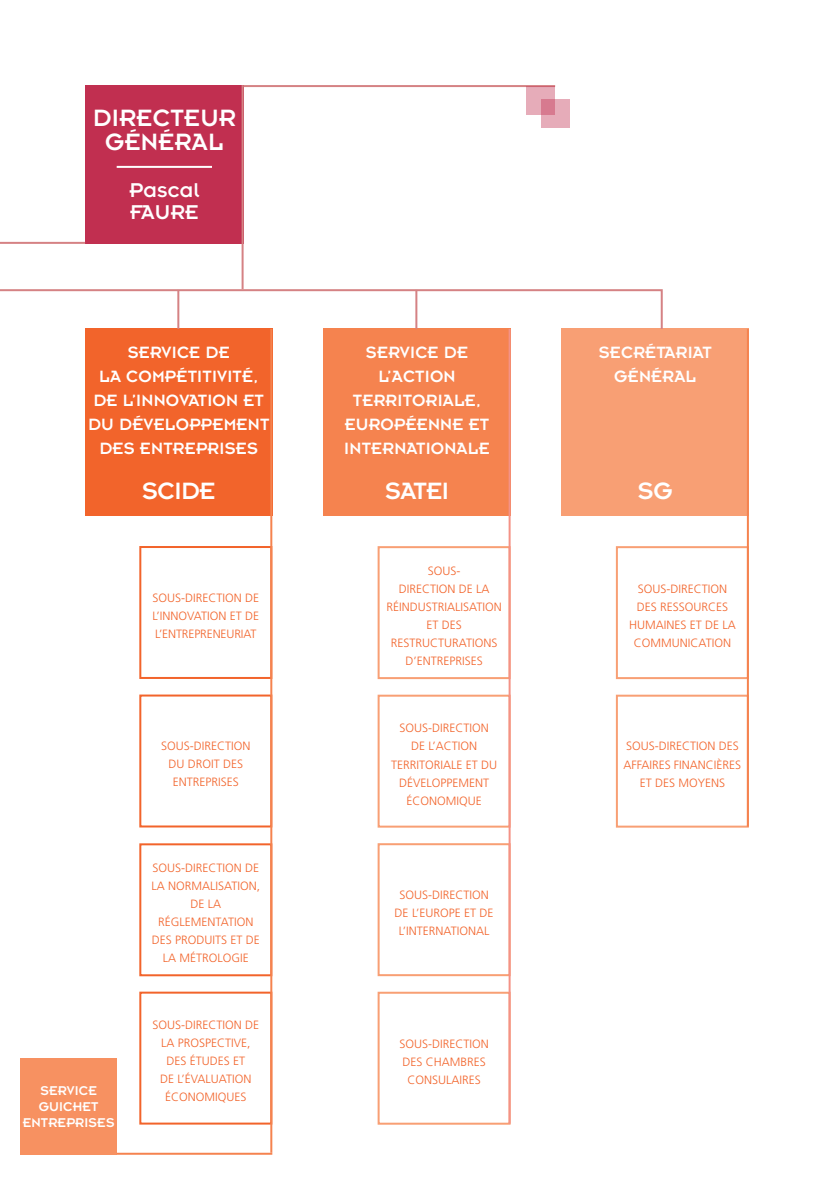
<style>
.page{position:relative;width:834px;height:1191px;background:#fff}
.page>*{position:absolute;margin:0;border:0;box-sizing:border-box;transform-origin:0 0}
.titre2{font:26px/24px "Insignia LT Std";letter-spacing:.01em;color:#fff;text-align:center}
.titre2-2{font:22px "Insignia LT Std";letter-spacing:.01em;color:#fff}
.titre2-3{font:18px/24px "Insignia LT Std";letter-spacing:.01em;color:#fff;text-align:center}
.titre2-4{font:14px/16px "Insignia LT Std";letter-spacing:.01em;color:#fff;text-align:center}
.t1{font:300 12px/18px "Frutiger LT Std";color:#f2642b;text-align:center}
</style>
<div class="page">
<div style="left:615px;top:546px;width:133px;height:133px;border:2px solid #f89f74"></div>
<div style="left:615px;top:694px;width:133px;height:133px;border:2px solid #f89f74"></div>
<div style="left:377px;top:546px;width:133px;height:133px;border:2px solid #f89f74"></div>
<div style="left:377px;top:843px;width:133px;height:133px;border:2px solid #f89f74"></div>
<div style="left:377px;top:694px;width:133px;height:133px;border:2px solid #f89f74"></div>
<div style="left:377px;top:991px;width:133px;height:133px;border:2px solid #f89f74"></div>
<div style="left:139px;top:546px;width:133px;height:133px;border:2px solid #f2642b"></div>
<div style="left:139px;top:843px;width:133px;height:133px;border:2px solid #f2642b"></div>
<div style="left:139px;top:694px;width:133px;height:133px;border:2px solid #f2642b"></div>
<div style="left:139px;top:991px;width:133px;height:133px;border:2px solid #f2642b"></div>
<div style="left:85px;top:329px;width:187px;height:187px;background:#f2642b"></div>
<div style="left:85px;top:85px;width:158px;height:159px;background:#c12f50"></div>
<hr style="left:117px;top:166px;width:95px;height:2px;background:#fff">
<div style="left:561px;top:329px;width:187px;height:187px;background:#f89f74"></div>
<div style="left:323px;top:329px;width:187px;height:187px;background:#f5834f"></div>
<svg style="left:0;top:289px;width:662px;height:41px"></svg>
<hr style="left:241px;top:85px;width:2px;height:204px;background:#d58284">
<hr style="left:177px;top:290px;width:2px;height:39px;background:#d58284">
<hr style="left:243px;top:85px;width:312px;height:2px;background:#d58284">
<hr style="left:415px;top:290px;width:2px;height:39px;background:#d58284">
<hr style="left:746px;top:329px;width:2px;height:497px;background:#f5834f">
<hr style="left:508px;top:329px;width:2px;height:794px;background:#f49286">
<hr style="left:270px;top:329px;width:2px;height:823px;background:#f5834f">
<div style="left:540px;top:99px;width:29px;height:29px;background:#e6acb9"></div>
<svg style="left:526px;top:86px;width:29px;height:29px"></svg>
<hr style="left:0;top:242px;width:85px;height:2px;background:#d58284">
<div style="left:20px;top:1058px;width:97px;height:96px;background:#f79161"></div>
<hr style="left:117px;top:1152px;width:155px;height:2px;background:#f5834f">
<p class="titre2" style="left:93px;top:106px;width:144px">DIRECTEUR<br>GÉNÉRAL</p>
<p class="titre2-2" style="left:129px;top:179px;width:71px">Pascal</p>
<p class="titre2-2" style="left:130px;top:201px;width:70px">FAURE</p>
<p class="titre2-3" style="left:88px;top:340px;width:183px">SERVICE DE<br>LA COMPÉTITIVITÉ,<br>DE L’INNOVATION ET<br>DU DÉVELOPPEMENT<br>DES ENTREPRISES</p>
<p class="titre2" style="left:142px;top:478px;width:75px">SCIDE</p>
<p class="t1" style="left:152px;top:589px;width:108px;text-align:justify">SOUS-DIRECTION DE L’INNOVATION ET DE L’ENTREPRENEURIAT</p>
<p class="t1" style="left:161px;top:737px;width:91px">SOUS-DIRECTION<br>DU DROIT DES<br>ENTREPRISES</p>
<p class="titre2-4" style="left:23px;top:1082px;width:93px">SERVICE<br>GUICHET<br>ENTREPRISES</p>
<p class="t1" style="left:151px;top:859px;width:110px">SOUS-DIRECTION DE<br>LA NORMALISATION,<br>DE LA<br>RÉGLEMENTATION<br>DES PRODUITS ET DE<br>LA MÉTROLOGIE</p>
<p class="t1" style="left:152px;top:1016px;width:108px">SOUS-DIRECTION DE<br>LA PROSPECTIVE,<br>DES ÉTUDES ET<br>DE L’ÉVALUATION<br>ÉCONOMIQUES</p>
<p class="titre2-3" style="left:344px;top:340px;width:147px">SERVICE DE<br>L’ACTION<br>TERRITORIALE,<br>EUROPÉENNE ET<br>INTERNATIONALE</p>
<p class="titre2" style="left:385px;top:478px;width:65px">SATEI</p>
<p class="t1" style="left:386px;top:562px;width:117px">SOUS-<br>DIRECTION DE LA<br>RÉINDUSTRIALISATION<br>ET DES<br>RESTRUCTURATIONS<br>D’ENTREPRISES</p>
<p class="t1" style="left:391px;top:719px;width:108px">SOUS-DIRECTION<br>DE L’ACTION<br>TERRITORIALE ET DU<br>DÉVELOPPEMENT<br>ÉCONOMIQUE</p>
<p class="t1" style="left:394px;top:886px;width:100px">SOUS-DIRECTION<br>DE L’EUROPE ET DE<br>L’INTERNATIONAL</p>
<p class="t1" style="left:399px;top:1034px;width:91px">SOUS-DIRECTION<br>DES CHAMBRES<br>CONSULAIRES</p>
<p class="titre2-3" style="left:598px;top:340px;width:115px">SECRÉTARIAT<br>GÉNÉRAL</p>
<p class="titre2" style="left:638px;top:478px;width:36px">SG</p>
<p class="t1" style="left:629px;top:580px;width:108px">SOUS-DIRECTION<br>DES RESSOURCES<br>HUMAINES ET DE LA<br>COMMUNICATION</p>
<p class="t1" style="left:623px;top:737px;width:119px">SOUS-DIRECTION DES<br>AFFAIRES FINANCIÈRES<br>ET DES MOYENS</p>
</div>
